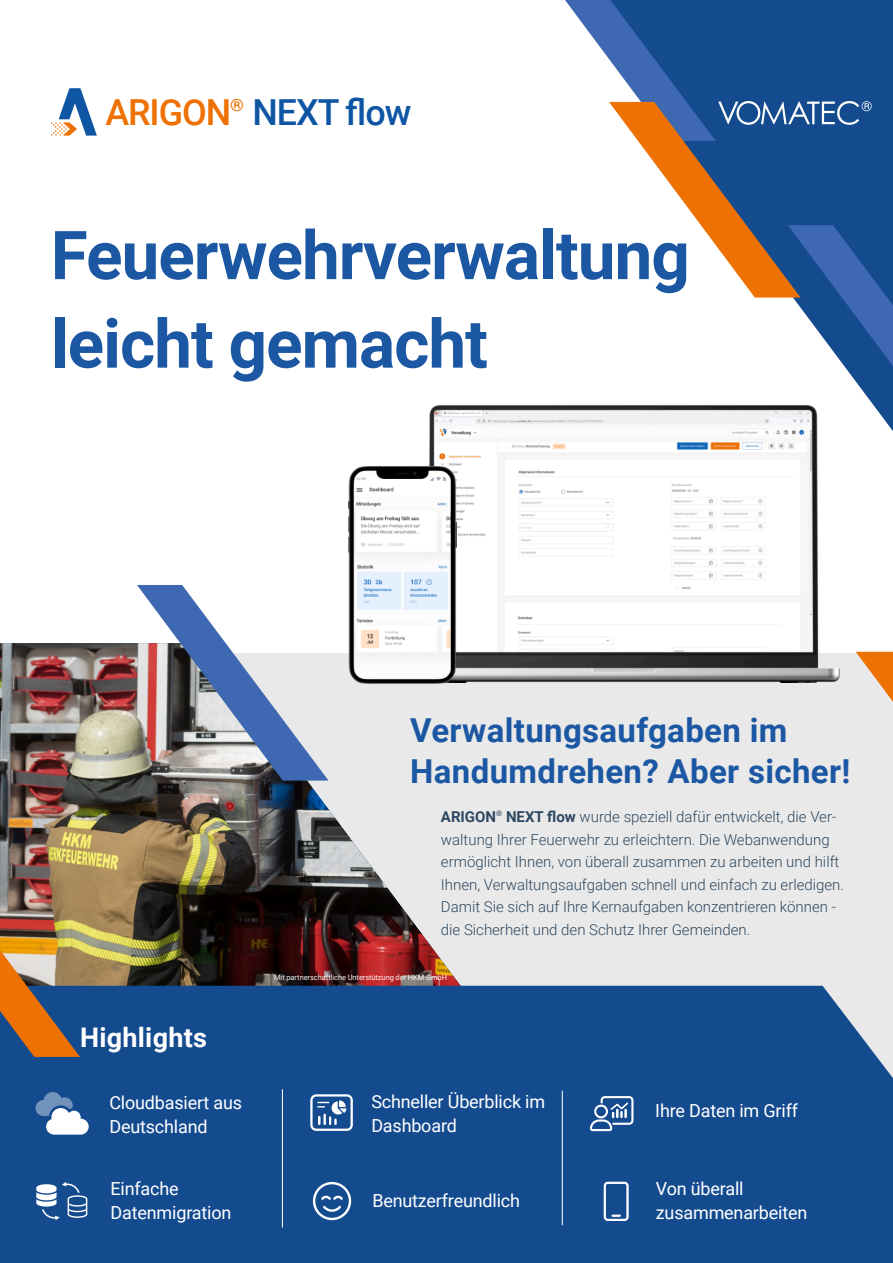
<style>
.page{position:relative;width:893px;height:1263px;background:#fff}
.page>*{position:absolute;margin:0;border:0;box-sizing:border-box;transform-origin:0 0}
.t1{font:700 67.5px "Roboto";letter-spacing:-.015em;color:#1b57a3}
.t2{font:500 35.85px "Roboto";letter-spacing:-.03em;color:#0e56a4}
.t3{font:500 35.85px "Roboto";letter-spacing:-.03em;color:#ee7103}
.t4{font:700 33px "Roboto";letter-spacing:.01em;color:#1b57a3}
.t5{font:700 27px "Roboto";letter-spacing:.01em;color:#fff}
.t6{font:18px "Roboto";letter-spacing:-.01em;color:#fff}
.t7{font:500 16.95px "Roboto";color:#ee7103;scale:1.04 1}
.t8{font:300 15px "Roboto";color:#2d4860}
.t9{font:700 15px "Roboto";color:#2d4860}
.t10{font:700 7.65px "Roboto";color:#2d4860}
.t11{font:7.5px "Roboto";letter-spacing:-.01em;color:rgb(255 255 255/.95)}
.s1{font-weight:700}
</style>
<div class="page">
<div style="left:218px;top:653px;width:675px;height:454px;background:#e9e9e9"></div>
<img style="left:0;top:643px;width:477px;height:343px">
<div style="left:0;top:986px;width:893px;height:277px;background:#144b8f"></div>
<hr style="left:282px;top:1089px;width:1px;height:138px;background:#fff">
<hr style="left:562px;top:1090px;width:1px;height:135px;background:#fff">
<svg style="left:856px;top:652px;width:37px;height:50px"></svg>
<img style="left:0;top:861px;width:80px;height:196px">
<svg style="left:137px;top:585px;width:192px;height:195px"></svg>
<svg style="left:36px;top:1182px;width:51px;height:38px"></svg>
<svg style="left:310px;top:1094px;width:43px;height:37px;background:#6689b6"></svg>
<svg style="left:590px;top:1096px;width:44px;height:35px"></svg>
<svg style="left:604px;top:1181px;width:25px;height:40px"></svg>
<svg style="left:313px;top:1182px;width:38px;height:38px"></svg>
<svg style="left:35px;top:1092px;width:54px;height:42px"></svg>
<img style="left:429px;top:405px;width:410px;height:277px">
<img style="left:348px;top:466px;width:108px;height:218px">
<svg style="left:51px;top:88px;width:46px;height:48px"></svg>
<svg style="left:524px;top:0;width:369px;height:421px"></svg>
<p class="t3" style="left:105px;top:99px;width:127px">ARIGON</p>
<p class="t7" style="left:230px;top:98px;width:15px">®</p>
<p class="t2" style="left:252px;top:99px;width:160px">NEXT flow</p>
<p class="t1" style="left:51px;top:228px;width:641px">Feuerwehrverwaltung</p>
<p class="t1" style="left:51px;top:317px;width:439px">leicht gemacht</p>
<p class="t4" style="left:410px;top:717px;width:379px">Verwaltungsaufgaben im</p>
<p class="t4" style="left:410px;top:758px;width:442px">Handumdrehen? Aber sicher!</p>
<p class="t9" style="left:441px;top:811px;width:57px">ARIGON</p>
<p class="t10" style="left:496px;top:810px;width:8px">®</p>
<p class="t8" style="left:506px;top:811px;width:332px"><span class="s1">NEXT flow</span> wurde speziell dafür entwickelt, die Ver-</p>
<p class="t8" style="left:441px;top:833px;width:390px">waltung Ihrer Feuerwehr zu erleichtern. Die Webanwendung</p>
<p class="t8" style="left:441px;top:856px;width:400px">ermöglicht Ihnen, von überall zusammen zu arbeiten und hilft</p>
<p class="t8" style="left:441px;top:878px;width:405px">Ihnen, Verwaltungsaufgaben schnell und einfach zu erledigen.</p>
<p class="t8" style="left:441px;top:901px;width:397px">Damit Sie sich auf Ihre Kernaufgaben konzentrieren können -</p>
<p class="t8" style="left:441px;top:923px;width:311px">die Sicherheit und den Schutz Ihrer Gemeinden.</p>
<p class="t5" style="left:80px;top:1026px;width:129px">Highlights</p>
<p class="t6" style="left:109px;top:1095px;width:134px">Cloudbasiert aus</p>
<p class="t6" style="left:109px;top:1119px;width:100px">Deutschland</p>
<p class="t6" style="left:111px;top:1182px;width:70px">Einfache</p>
<p class="t6" style="left:111px;top:1206px;width:122px">Datenmigration</p>
<p class="t11" style="left:274px;top:974px;width:174px">Mit partnerschaftliche Unterstützung der HKM GmbH</p>
<p class="t6" style="left:371px;top:1095px;width:175px">Schneller Überblick im</p>
<p class="t6" style="left:371px;top:1119px;width:87px">Dashboard</p>
<p class="t6" style="left:372px;top:1193px;width:149px">Benutzerfreundlich</p>
<p class="t6" style="left:655px;top:1103px;width:144px">Ihre Daten im Griff</p>
<p class="t6" style="left:656px;top:1181px;width:89px">Von überall</p>
<p class="t6" style="left:656px;top:1205px;width:153px">zusammenarbeiten</p>
</div>
